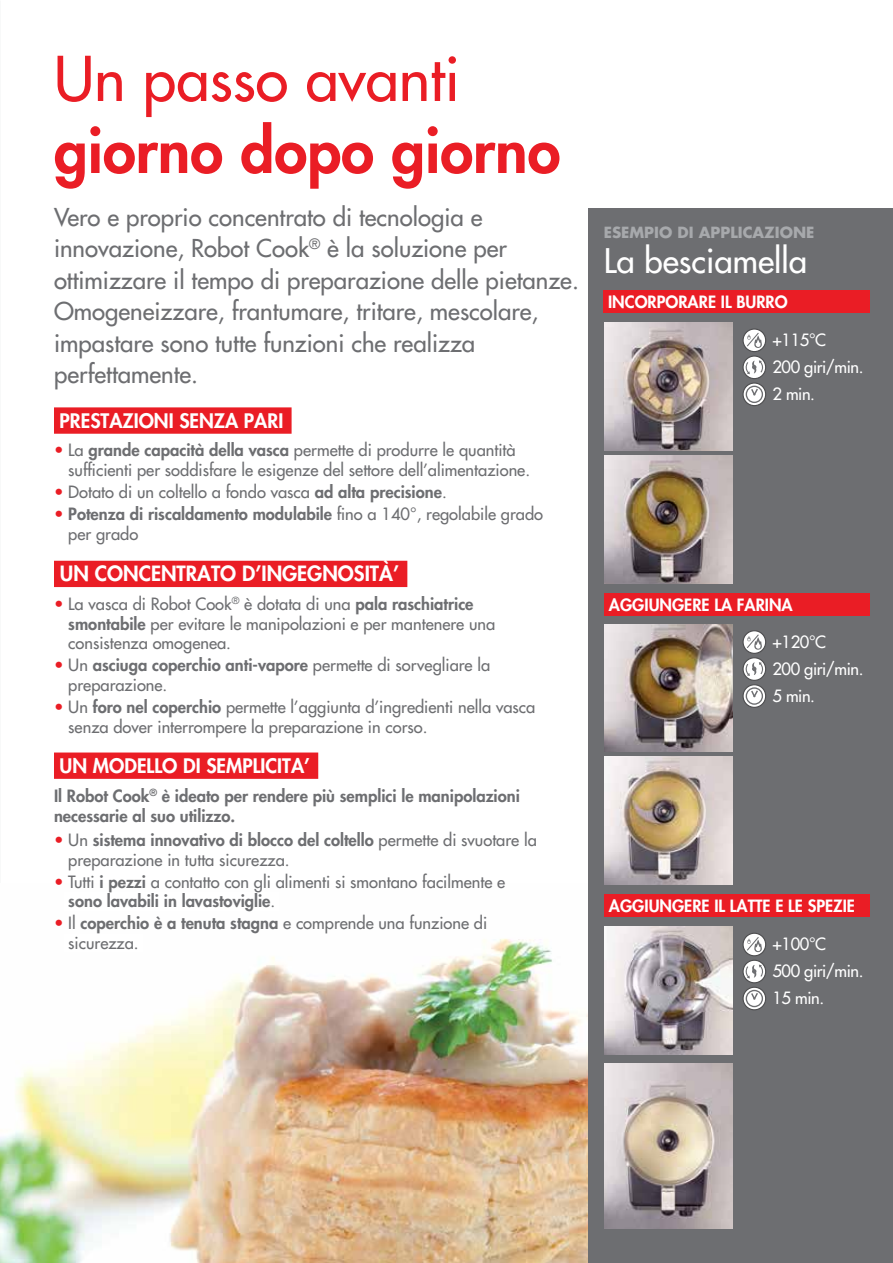
<style>
.page{position:relative;width:893px;height:1263px;background:#fff}
.page>*{position:absolute;margin:0;border:0;box-sizing:border-box;transform-origin:0 0}
.t1{font:800 60px "Futura";color:#ea1d25}
.t2{font:60px "Futura";color:#ea1d25}
.t3{font:33px "Futura";color:#fff}
.t4{font:24px/31.5px "Futura";color:#6d6e71}
.t5{font:800 20.4px "Futura";color:#fff}
.t6{font:800 19.5px "Futura";color:#fff}
.t7{font:16.5px/19.8px "Futura";color:#6d6e71}
.t8{font:800 16.5px/19.8px "Futura";color:#6d6e71}
.t9{font:16.5px/27px "Futura";letter-spacing:-.025em;color:#fff}
.t10{font:800 16.5px "Futura";color:#fff}
.t11{font:700 15px "Futura";color:#a7a9ac}
.s1{color:#ea1d25}
.s2{font-weight:800}
</style>
<div class="page">
<hr style="left:0;top:801px;width:1px;height:462px;background:#bec0c2">
<img style="left:0;top:883px;width:588px;height:380px">
<div style="left:588px;top:208px;width:305px;height:1055px;background:#6d6e71"></div>
<div style="left:54px;top:407px;width:238px;height:27px;background:#ea1d25"></div>
<div style="left:54px;top:561px;width:353px;height:26px;background:#ea1d25"></div>
<div style="left:54px;top:752px;width:264px;height:27px;background:#ea1d25"></div>
<div style="left:64px;top:892px;width:216px;height:19px;background:#fff"></div>
<div style="left:64px;top:933px;width:79px;height:20px;background:#fff"></div>
<img style="left:605px;top:322px;width:127px;height:128px">
<img style="left:605px;top:456px;width:127px;height:127px">
<div style="left:604px;top:290px;width:266px;height:23px;background:#ea1d25"></div>
<svg style="left:743px;top:329px;width:23px;height:23px"></svg>
<div style="left:742px;top:328px;width:24px;height:24px;border:1px solid #4d4d4f;border-radius:50%"></div>
<svg style="left:747px;top:334px;width:15px;height:15px"></svg>
<svg style="left:747px;top:333px;width:12px;height:13px"></svg>
<svg style="left:743px;top:356px;width:23px;height:23px"></svg>
<div style="left:742px;top:355px;width:24px;height:24px;border:1px solid #4d4d4f;border-radius:50%"></div>
<svg style="left:745px;top:360px;width:18px;height:14px"></svg>
<svg style="left:743px;top:383px;width:23px;height:23px"></svg>
<div style="left:742px;top:382px;width:24px;height:24px;border:1px solid #4d4d4f;border-radius:50%"></div>
<svg style="left:746px;top:386px;width:17px;height:17px"></svg>
<img style="left:605px;top:624px;width:127px;height:128px">
<img style="left:605px;top:757px;width:127px;height:127px">
<div style="left:605px;top:593px;width:265px;height:23px;background:#ea1d25"></div>
<svg style="left:743px;top:631px;width:23px;height:22px"></svg>
<div style="left:742px;top:630px;width:24px;height:24px;border:1px solid #4d4d4f;border-radius:50%"></div>
<svg style="left:747px;top:636px;width:15px;height:15px"></svg>
<svg style="left:747px;top:634px;width:12px;height:14px"></svg>
<svg style="left:743px;top:658px;width:23px;height:22px"></svg>
<div style="left:742px;top:657px;width:24px;height:24px;border:1px solid #4d4d4f;border-radius:50%"></div>
<svg style="left:745px;top:662px;width:18px;height:14px"></svg>
<svg style="left:743px;top:685px;width:23px;height:22px"></svg>
<div style="left:742px;top:684px;width:24px;height:24px;border:1px solid #4d4d4f;border-radius:50%"></div>
<svg style="left:746px;top:687px;width:17px;height:18px"></svg>
<img style="left:605px;top:1063px;width:127px;height:166px">
<img style="left:605px;top:927px;width:127px;height:127px">
<div style="left:605px;top:894px;width:265px;height:23px;background:#ea1d25"></div>
<svg style="left:743px;top:933px;width:23px;height:23px"></svg>
<div style="left:742px;top:933px;width:24px;height:23px;border:1px solid #4d4d4f;border-radius:50%"></div>
<svg style="left:747px;top:938px;width:15px;height:15px"></svg>
<svg style="left:747px;top:937px;width:12px;height:14px"></svg>
<svg style="left:743px;top:960px;width:23px;height:23px"></svg>
<div style="left:742px;top:960px;width:24px;height:23px;border:1px solid #4d4d4f;border-radius:50%"></div>
<svg style="left:745px;top:964px;width:18px;height:14px"></svg>
<svg style="left:743px;top:987px;width:23px;height:23px"></svg>
<div style="left:742px;top:987px;width:24px;height:23px;border:1px solid #4d4d4f;border-radius:50%"></div>
<svg style="left:746px;top:990px;width:17px;height:17px"></svg>
<h1 class="t2" style="left:54px;top:41px;width:407px">Un passo avanti</h1>
<h1 class="t1" style="left:54px;top:111px;width:508px">giorno dopo giorno</h1>
<p class="t4" style="left:54px;top:201px;width:526px">Vero e proprio concentrato di tecnologia e innovazione, Robot Cook<sup>®</sup> è la soluzione per ottimizzare il tempo di preparazione delle pietanze.<br>Omogeneizzare, frantumare, tritare, mescolare, impastare sono tutte funzioni che realizza perfettamente.</p>
<p class="t6" style="left:60px;top:408px;width:225px">PRESTAZIONI SENZA PARI</p>
<p class="t7" style="left:68px;top:440px;width:463px;text-indent:-14px"><span class="s1">•</span> La <span class="s2">grande capacità della vasca</span> permette di produrre le quantità sufficienti per soddisfare le esigenze del settore dell’alimentazione.</p>
<p class="t7" style="left:54px;top:482px;width:394px"><span class="s1">•</span> Dotato di un coltello a fondo vasca <span class="s2">ad alta precisione</span>.</p>
<p class="t7" style="left:68px;top:504px;width:476px;text-indent:-14px"><span class="s1">•</span> <span class="s2">Potenza di riscaldamento modulabile</span> fino a 140°, regolabile grado per grado</p>
<p class="t5" style="left:60px;top:560px;width:341px">UN CONCENTRATO D’INGEGNOSITÀ’</p>
<p class="t7" style="left:68px;top:594px;width:428px;text-indent:-14px"><span class="s1">•</span> La vasca di Robot Cook<sup>®</sup> è dotata di una <span class="s2">pala raschiatrice smontabile</span> per evitare le manipolazioni e per mantenere una consistenza omogenea.</p>
<p class="t7" style="left:68px;top:655px;width:423px;text-indent:-14px"><span class="s1">•</span> Un <span class="s2">asciuga coperchio anti-vapore</span> permette di sorvegliare la preparazione.</p>
<p class="t7" style="left:68px;top:697px;width:468px;text-indent:-14px"><span class="s1">•</span> Un <span class="s2">foro nel coperchio</span> permette l’aggiunta d’ingredienti nella vasca senza dover interrompere la preparazione in corso.</p>
<p class="t6" style="left:60px;top:753px;width:252px">UN MODELLO DI SEMPLICITA’</p>
<p class="t8" style="left:54px;top:786px;width:467px">Il Robot Cook<sup>®</sup> è ideato per rendere più semplici le manipolazioni necessarie al suo utilizzo.</p>
<p class="t7" style="left:68px;top:830px;width:470px;text-indent:-14px"><span class="s1">•</span> Un <span class="s2">sistema innovativo di blocco del coltello</span> permette di svuotare la preparazione in tutta sicurezza.</p>
<p class="t7" style="left:68px;top:872px;width:438px;text-indent:-14px"><span class="s1">•</span> Tutti <span class="s2">i pezzi</span> a contatto con gli alimenti si smontano facilmente e <span class="s2">sono lavabili in lavastoviglie</span>.</p>
<p class="t7" style="left:68px;top:913px;width:420px;text-indent:-14px"><span class="s1">•</span> Il <span class="s2">coperchio è a tenuta stagna</span> e comprende una funzione di sicurezza.</p>
<p class="t11" style="left:604px;top:222px;width:212px">ESEMPIO DI APPLICAZIONE</p>
<h2 class="t3" style="left:604px;top:240px;width:205px">La besciamella</h2>
<p class="t10" style="left:608px;top:291px;width:181px">INCORPORARE IL BURRO</p>
<p class="t9" style="left:772px;top:327px;width:93px">+115°C<br>200 giri/min.<br>2 min.</p>
<p class="t10" style="left:609px;top:594px;width:185px">AGGIUNGERE LA FARINA</p>
<p class="t9" style="left:772px;top:628px;width:93px">+120°C<br>200 giri/min.<br>5 min.</p>
<p class="t10" style="left:609px;top:895px;width:247px">AGGIUNGERE IL LATTE E LE SPEZIE</p>
<p class="t9" style="left:772px;top:931px;width:93px">+100°C<br>500 giri/min.<br>15 min.</p>
</div>
